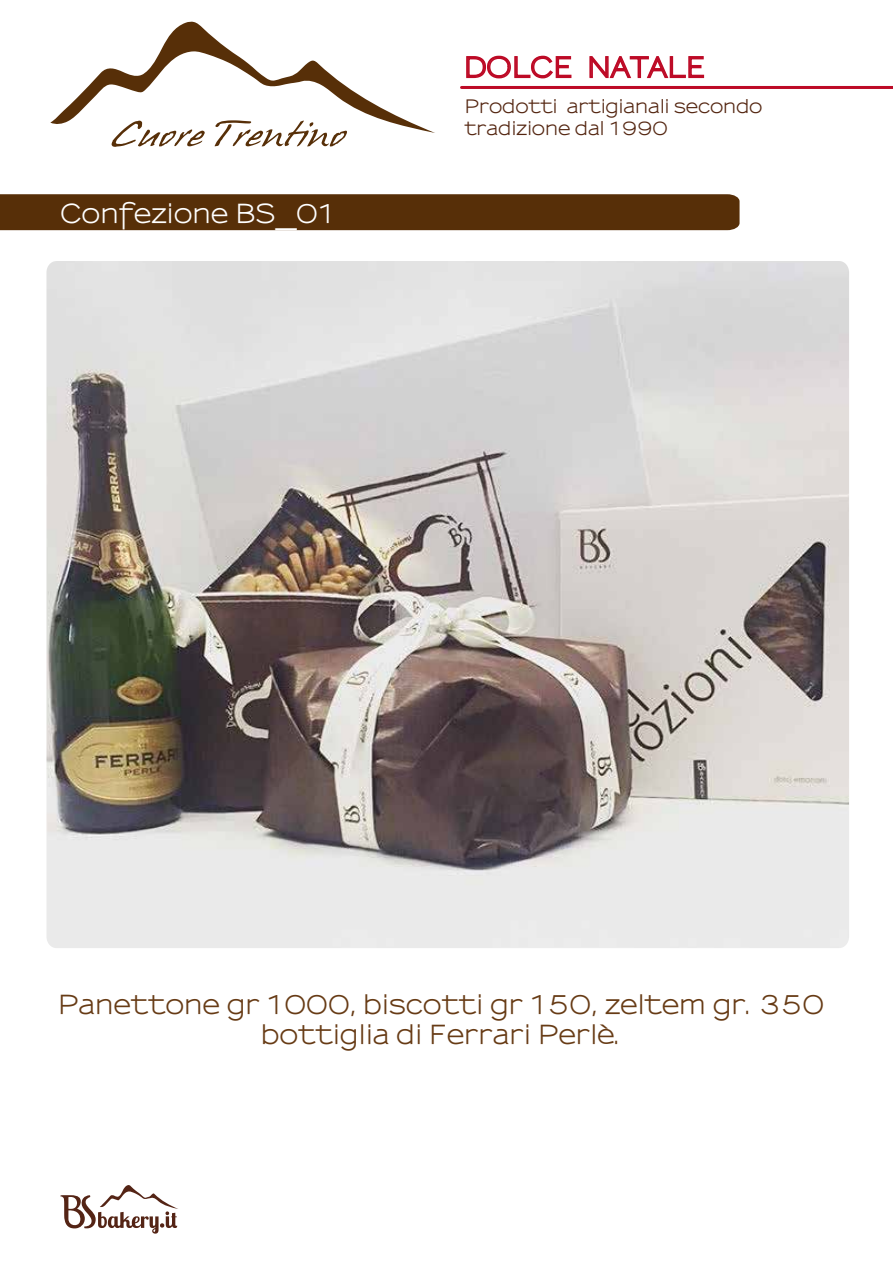
<style>
.page{position:relative;width:893px;height:1263px;background:#fff}
.page>*{position:absolute;margin:0;border:0;box-sizing:border-box;transform-origin:0 0}
.t1{font:700 27px "Sansumi";color:#bd0a26}
.t2{font:700 25.5px/30.6px "Sansumi";color:#673b15;text-align:center}
.t3{font:700 25.5px "Sansumi";color:#fff}
.t4{font:700 18px/21.6px "Sansumi";letter-spacing:-.005em;color:#542611}
</style>
<div class="page">
<div style="left:0;top:194px;width:739px;height:36px;background:#572f08"></div>
<svg style="left:466px;top:55px;width:106px;height:24px"></svg>
<svg style="left:589px;top:56px;width:116px;height:23px"></svg>
<hr style="left:461px;top:86px;width:432px;height:3px;background:#bd0a26">
<svg style="left:60px;top:1185px;width:118px;height:48px"></svg>
<svg style="left:50px;top:21px;width:385px;height:126px"></svg>
<img style="left:46px;top:261px;width:803px;height:687px">
<p class="t3" style="left:60px;top:200px;width:277px">Confezione BS_01</p>
<p class="t1" style="left:463px;top:52px;width:244px">DOLCE NATALE</p>
<p class="t4" style="left:464px;top:97px;width:299px">Prodotti artigianali secondo tradizione dal 1990</p>
<p class="t2" style="left:58px;top:990px;width:768px">Panettone gr 1000, biscotti gr 150, zeltem gr. 350 bottiglia di Ferrari Perlè.</p>
</div>
